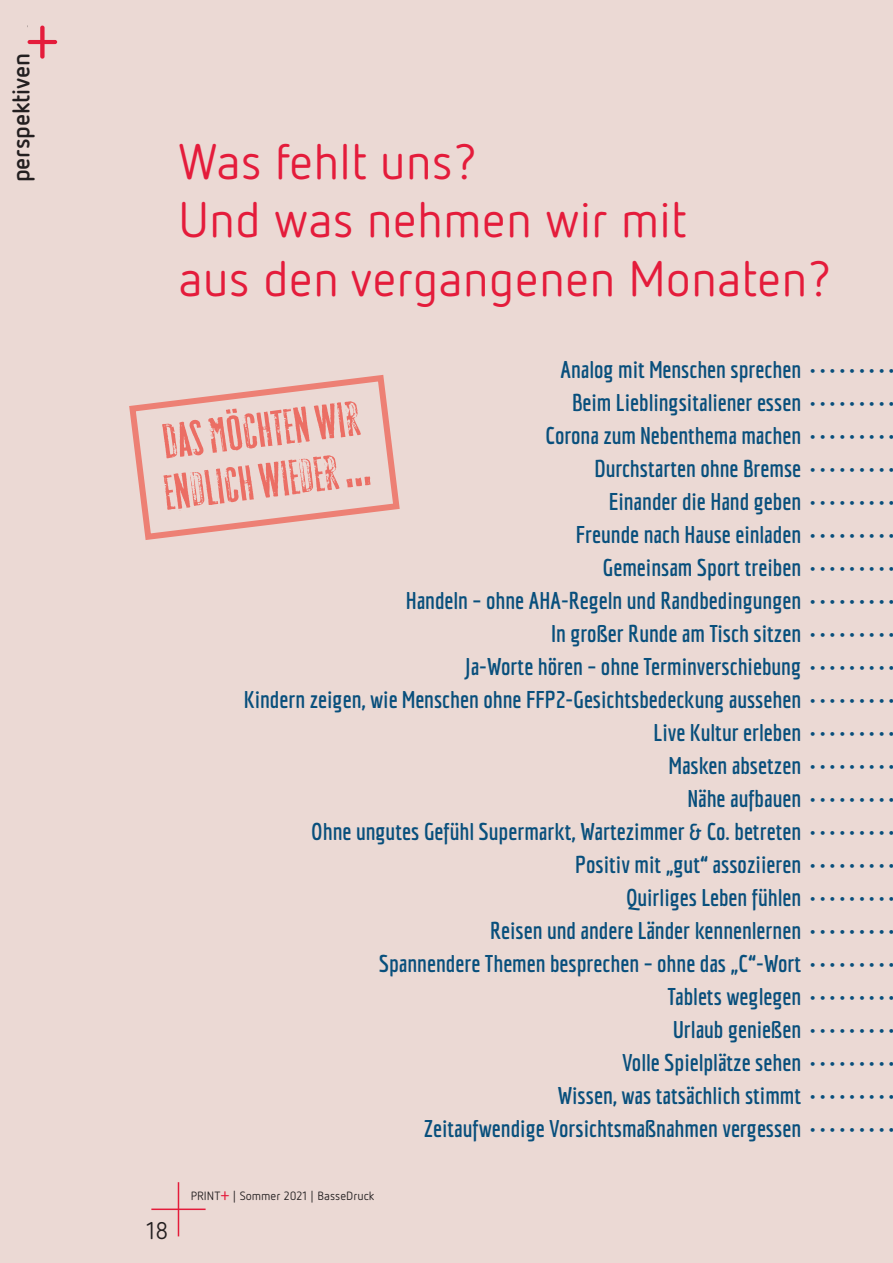
<style>
.page{position:relative;width:893px;height:1263px;background:#ebd9d4}
.page>*{position:absolute;margin:0;border:0;box-sizing:border-box;transform-origin:0 0}
.t1{font:54px/51px "Roadkill";color:#eb6e64}
.t2{font:49.5px/58.5px "Netto OT";color:#e41c3b}
.t3{font:47.55px "Netto OT";color:#231f20}
.t4{font:700 24px "Netto OT";letter-spacing:-.01em;color:#231f20}
.t5{font:24px "Netto OT";color:#231f20}
.t6{font:700 23.7px/33px "Economica";color:#084f7c;text-align:right}
.t7{font:12px "Netto OT";color:#231f20}
.s1{font-size:63.6px;color:#e41c3b}
.s2{font-size:17.25px;color:#e41c3b}
</style>
<div class="page">
<svg style="left:129px;top:375px;width:271px;height:165px"></svg>
<hr style="left:178px;top:1182px;width:1px;height:54px;background:#e41c3b">
<hr style="left:151px;top:1208px;width:55px;height:2px;background:#e41c3b">
<h3 class="t3" style="left:4px;top:12px;width:57px">T<span class="s1">+</span></h3>
<p class="t4" style="left:6px;top:182px;width:130px;rotate:-90deg">perspektiven</p>
<h2 class="t2" style="left:179px;top:131px;width:654px">Was fehlt uns?<br>Und was nehmen wir mit<br>aus den vergangenen Monaten?</h2>
<p class="t6" style="left:244px;top:352px;width:652px">Analog mit Menschen sprechen • • • • • • • • •<br>Beim Lieblingsitaliener essen • • • • • • • • •<br>Corona zum Nebenthema machen • • • • • • • • •<br>Durchstarten ohne Bremse • • • • • • • • •<br>Einander die Hand geben • • • • • • • • •<br>Freunde nach Hause einladen • • • • • • • • •<br>Gemeinsam Sport treiben • • • • • • • • •<br>Handeln – ohne AHA-Regeln und Randbedingungen • • • • • • • • •<br>In großer Runde am Tisch sitzen • • • • • • • • •<br>Ja-Worte hören – ohne Terminverschiebung • • • • • • • • •<br>Kindern zeigen, wie Menschen ohne FFP2-Gesichtsbedeckung aussehen • • • • • • • • • Live Kultur erleben • • • • • • • • •<br>Masken absetzen • • • • • • • • •<br>Nähe aufbauen • • • • • • • • •<br>Ohne ungutes Gefühl Supermarkt, Wartezimmer &amp; Co. betreten • • • • • • • • •<br>Positiv mit „gut“ assoziieren • • • • • • • • •<br>Quirliges Leben fühlen • • • • • • • • •<br>Reisen und andere Länder kennenlernen • • • • • • • • •<br>Spannendere Themen besprechen – ohne das „C“-Wort • • • • • • • • •<br>Tablets weglegen • • • • • • • • •<br>Urlaub genießen • • • • • • • • •<br>Volle Spielplätze sehen • • • • • • • • •<br>Wissen, was tatsächlich stimmt • • • • • • • • •<br>Zeitaufwendige Vorsichtsmaßnahmen vergessen • • • • • • • • •</p>
<h1 class="t1" style="left:154px;top:416px;width:210px;rotate:-7deg">Das möchten wir endlich wieder …</h1>
<p class="t5" style="left:146px;top:1216px;width:24px">18</p>
<p class="t7" style="left:191px;top:1188px;width:185px">PRINT<span class="s2">+</span> | Sommer 2021 | BasseDruck</p>
</div>
